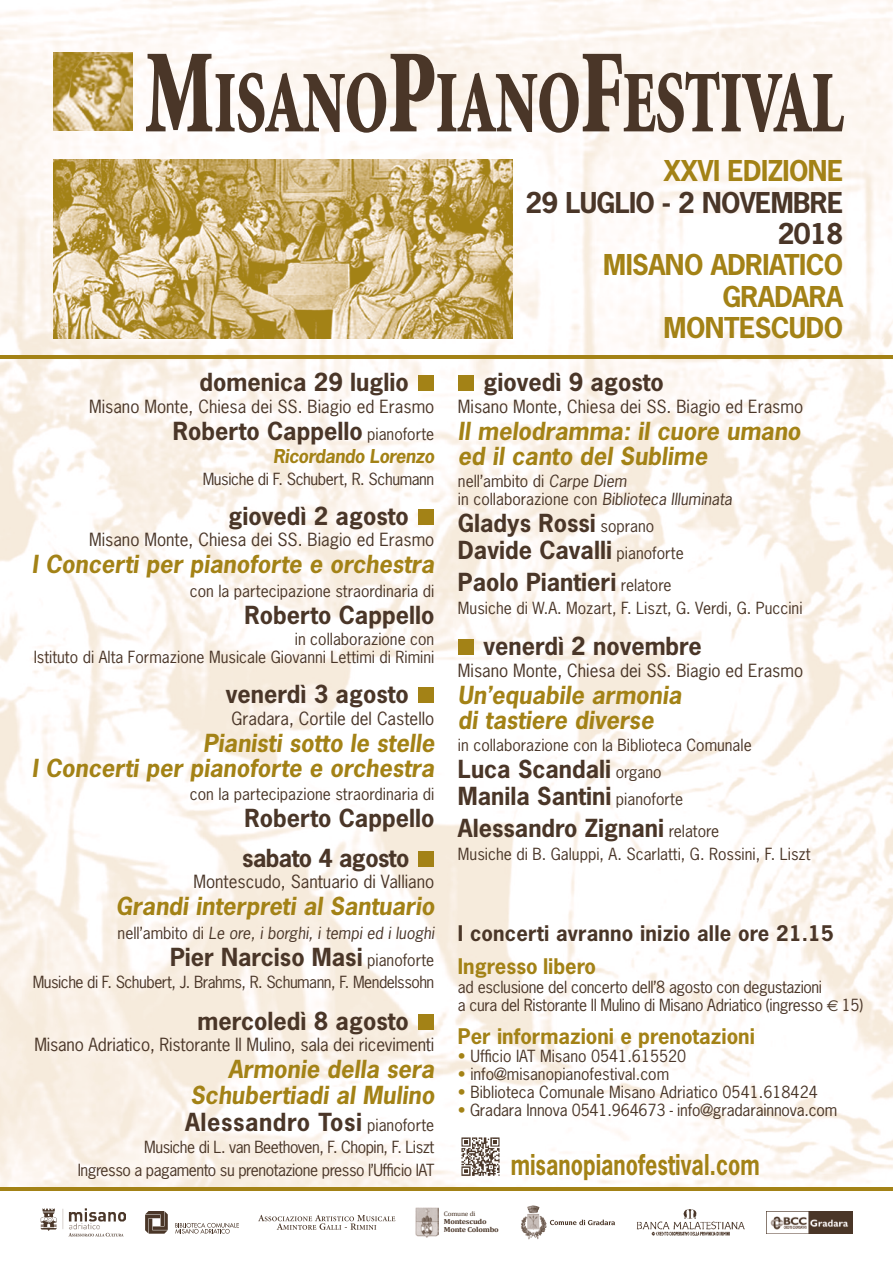
<style>
.page{position:relative;width:893px;height:1276px;background:#fff}
.page>*{position:absolute;margin:0;border:0;box-sizing:border-box;transform-origin:0 0}
.t1{font:900 88.2px "Minion";letter-spacing:-.01em;color:#4a3628;scale:.67 1}
.t2{font:700 27px/31.3px "News Gothic";letter-spacing:-.02em;color:#a38216;text-align:right}
.t3{font:700 27px "News Gothic";color:#a38216;scale:.8 1}
.t4{font:700 23.4px/27px "News Gothic";color:#4a3628}
.t5{font:italic 700 23.4px/25.2px "News Gothic";color:#a38216}
.t6{font:700 20.25px/32.4px "News Gothic";letter-spacing:.01em;color:#4a3628}
.t7{font:700 20.25px "News Gothic";color:#a38216}
.t8{font:italic 700 18px "News Gothic";letter-spacing:-.025em;color:#a38216}
.t9{font:17.1px "News Gothic";color:#4a3628}
.t10{font:15.75px/18px "News Gothic";color:#4a3628;text-align:right}
.t11{font:15.75px/22.5px "News Gothic";letter-spacing:-.03em;color:#4a3628;text-align:right}
.t12{font:15.75px/18px "News Gothic";letter-spacing:-.025em;color:#4a3628}
.t13{font:italic 15.75px "News Gothic";color:#4a3628}
.t14{font:700 7.2px/7.9px "Cambria";letter-spacing:-.025em;color:#4a3628;scale:1.1 1}
.t15{font:6.6px "Cambria";letter-spacing:-.025em;color:#4a3628;scale:1.1 1}
.s1{font-size:119.25px}
.s2{color:#4a3628}
.s3{font-weight:400;font-size:15.75px}
.s4{font-style:normal}
.s5{font-style:normal;color:#4a3628}
.s6{font-weight:400;font-style:normal;font-size:15.75px;color:#4a3628}
.s7{font-style:italic}
.s8{color:#a38216}
.s9{font-family:"Euro Sans"}
</style>
<div class="page">
<svg style="left:145px;top:1211px;width:23px;height:22px"></svg>
<svg style="left:175px;top:1223px;width:64px;height:10px"></svg>
<img style="left:41px;top:1208px;width:85px;height:22px">
<svg style="left:69px;top:1232px;width:55px;height:4px"></svg>
<svg style="left:258px;top:1215px;width:137px;height:14px"></svg>
<svg style="left:550px;top:1219px;width:65px;height:6px"></svg>
<svg style="left:527px;top:1205px;width:13px;height:12px"></svg>
<img style="left:767px;top:1211px;width:85px;height:22px">
<img style="left:637px;top:1209px;width:108px;height:27px">
<img style="left:415px;top:1207px;width:24px;height:30px">
<img style="left:0;top:0;width:893px;height:1186px">
<svg style="left:0;top:1186px;width:893px;height:4px;background:#b99f4c"></svg>
<hr style="left:0;top:355px;width:893px;height:3px;background:#a38216">
<img style="left:54px;top:52px;width:78px;height:79px">
<div style="left:418px;top:375px;width:16px;height:16px;background:#a38216"></div>
<div style="left:418px;top:509px;width:16px;height:16px;background:#a38216"></div>
<div style="left:418px;top:687px;width:16px;height:16px;background:#a38216"></div>
<div style="left:418px;top:851px;width:16px;height:16px;background:#a38216"></div>
<div style="left:418px;top:1013px;width:16px;height:16px;background:#a38216"></div>
<div style="left:458px;top:375px;width:16px;height:16px;background:#a38216"></div>
<div style="left:458px;top:639px;width:16px;height:16px;background:#a38216"></div>
<img style="left:460px;top:1136px;width:41px;height:40px">
<img style="left:54px;top:159px;width:458px;height:179px">
<p class="t1" style="left:145px;top:58px;width:1044px"><span class="s1">M</span>ISANO<span class="s1">P</span>IANO<span class="s1">F</span>ESTIVAL</p>
<p class="t2" style="left:525px;top:155px;width:319px">XXVI EDIZIONE<br><span class="s2">29 LUGLIO - 2 NOVEMBRE<br>2018<br></span>MISANO ADRIATICO<br>GRADARA<br>MONTESCUDO</p>
<p class="t4" style="left:200px;top:369px;width:211px">domenica 29 luglio</p>
<p class="t9" style="left:89px;top:395px;width:347px">Misano Monte, Chiesa dei SS. Biagio ed Erasmo</p>
<p class="t4" style="left:173px;top:417px;width:263px">Roberto Cappello <span class="s3">pianoforte</span></p>
<p class="t8" style="left:273px;top:444px;width:163px">Ricordando Lorenzo</p>
<p class="t12" style="left:203px;top:470px;width:233px">Musiche di F. Schubert, R. Schumann</p>
<p class="t4" style="left:228px;top:502px;width:182px">giovedì 2 agosto</p>
<p class="t9" style="left:89px;top:529px;width:347px">Misano Monte, Chiesa dei SS. Biagio ed Erasmo</p>
<p class="t5" style="left:32px;top:551px;width:404px">I Concerti per pianoforte e orchestra</p>
<p class="t10" style="left:190px;top:581px;width:246px">con la partecipazione straordinaria di</p>
<p class="t4" style="left:244px;top:601px;width:191px">Roberto Cappello</p>
<p class="t10" style="left:34px;top:630px;width:402px">in collaborazione con<br>Istituto di Alta Formazione Musicale Giovanni Lettimi di Rimini</p>
<p class="t4" style="left:226px;top:680px;width:184px">venerdì 3 agosto</p>
<p class="t9" style="left:232px;top:707px;width:204px">Gradara, Cortile del Castello</p>
<p class="t5" style="left:32px;top:729px;width:404px;text-align:right">Pianisti sotto le stelle<br>I Concerti per pianoforte e orchestra</p>
<p class="t10" style="left:190px;top:785px;width:246px">con la partecipazione straordinaria di</p>
<p class="t4" style="left:242px;top:798px;width:194px;line-height:39.6px">Roberto Cappello sabato 4 agosto</p>
<p class="t9" style="left:193px;top:871px;width:242px">Montescudo, Santuario di Valliano</p>
<p class="t5" style="left:116px;top:893px;width:320px">Grandi interpreti al Santuario</p>
<p class="t13" style="left:118px;top:922px;width:318px"><span class="s4">nell’ambito di</span> Le ore, i borghi, i tempi ed i luoghi</p>
<p class="t4" style="left:170px;top:943px;width:266px">Pier Narciso Masi <span class="s3">pianoforte</span></p>
<p class="t11" style="left:33px;top:971px;width:403px">Musiche di F. Schubert, J. Brahms, R. Schumann, F. Mendelssohn</p>
<p class="t4" style="left:198px;top:1007px;width:213px">mercoledì 8 agosto</p>
<p class="t9" style="left:34px;top:1034px;width:401px">Misano Adriatico, Ristorante Il Mulino, sala dei ricevimenti</p>
<p class="t5" style="left:185px;top:1056px;width:251px;line-height:26.1px;text-align:justify;text-indent:43px">Armonie della sera Schubertiadi al Mulino <span class="s5">Alessandro Tosi</span> <span class="s6">pianoforte</span></p>
<p class="t11" style="left:78px;top:1135px;width:358px">Musiche di L. van Beethoven, F. Chopin, F. Liszt<br>Ingresso a pagamento su prenotazione presso l’Ufficio IAT</p>
<p class="t4" style="left:483px;top:369px;width:182px">giovedì 9 agosto</p>
<p class="t9" style="left:458px;top:395px;width:347px">Misano Monte, Chiesa dei SS. Biagio ed Erasmo</p>
<p class="t5" style="left:458px;top:418px;width:344px">Il melodramma: il cuore umano ed il canto del Sublime</p>
<p class="t10" style="left:458px;top:472px;width:276px;text-align:left">nell’ambito di <span class="s7">Carpe Diem<br></span>in collaborazione con <span class="s7">Biblioteca Illuminata</span></p>
<p class="t4" style="left:458px;top:509px;width:227px">Gladys Rossi <span class="s3">soprano<br></span>Davide Cavalli <span class="s3">pianoforte</span></p>
<p class="t4" style="left:458px;top:568px;width:215px">Paolo Piantieri <span class="s3">relatore</span></p>
<p class="t10" style="left:458px;top:599px;width:346px">Musiche di W.A. Mozart, F. Liszt, G. Verdi, G. Puccini</p>
<p class="t4" style="left:483px;top:632px;width:220px">venerdì 2 novembre</p>
<p class="t9" style="left:458px;top:659px;width:347px">Misano Monte, Chiesa dei SS. Biagio ed Erasmo</p>
<p class="t5" style="left:458px;top:682px;width:225px">Un’equabile armonia di tastiere diverse</p>
<p class="t10" style="left:458px;top:735px;width:295px">in collaborazione con la Biblioteca Comunale</p>
<p class="t4" style="left:458px;top:755px;width:227px">Luca Scandali <span class="s3">organo<br></span>Manila Santini <span class="s3">pianoforte</span></p>
<p class="t4" style="left:458px;top:814px;width:263px">Alessandro Zignani <span class="s3">relatore</span></p>
<p class="t10" style="left:458px;top:844px;width:354px">Musiche di B. Galuppi, A. Scarlatti, G. Rossini, F. Liszt</p>
<p class="t6" style="left:458px;top:917px;width:377px">I concerti avranno inizio alle ore 21.15<br><span class="s8">Ingresso libero</span></p>
<p class="t12" style="left:458px;top:978px;width:407px">ad esclusione del concerto dell’8 agosto con degustazioni<br>a cura del Ristorante Il Mulino di Misano Adriatico (ingresso <span class="s9">€</span> 15)</p>
<p class="t7" style="left:458px;top:1022px;width:298px">Per informazioni e prenotazioni</p>
<p class="t10" style="left:458px;top:1046px;width:230px"><span class="s8">•</span> Ufficio IAT Misano 0541.615520</p>
<p class="t10" style="left:458px;top:1064px;width:213px"><span class="s8">•</span> info@misanopianofestival.com</p>
<p class="t10" style="left:458px;top:1082px;width:361px"><span class="s8">•</span> Biblioteca Comunale Misano Adriatico 0541.618424</p>
<p class="t10" style="left:458px;top:1100px;width:381px"><span class="s8">•</span> Gradara Innova 0541.964673 - info@gradarainnova.com</p>
<p class="t3" style="left:511px;top:1146px;width:313px">misanopianofestival.com</p>
<p class="t15" style="left:444px;top:1210px;width:30px">Comune di</p>
<p class="t14" style="left:444px;top:1217px;width:52px">Montescudo<br>Monte Colombo</p>
</div>
